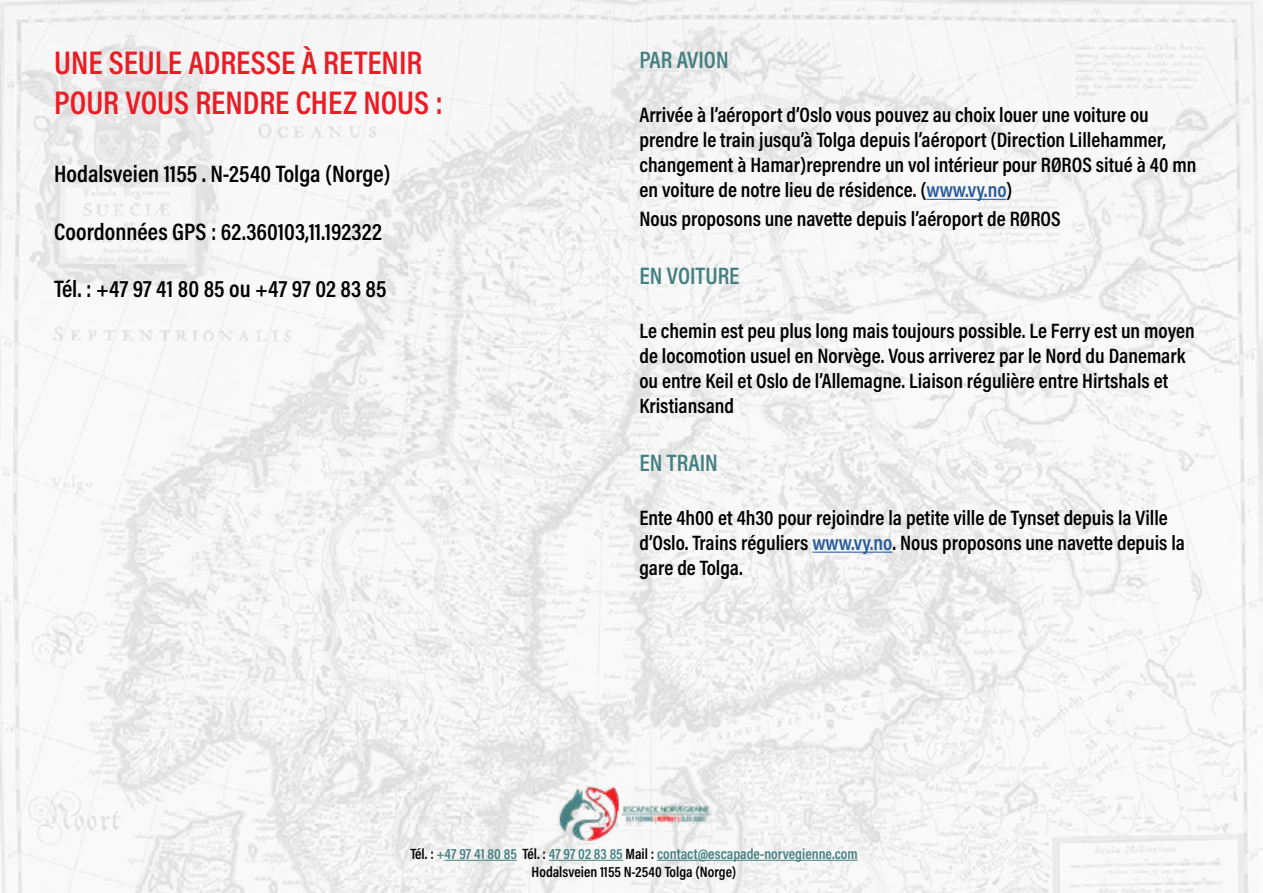
<style>
.page{position:relative;width:1263px;height:893px;background:#fff}
.page>*{position:absolute;margin:0;border:0;box-sizing:border-box;transform-origin:0 0}
.t1{font:600 33px/39.6px "Acumin Pro Cond";color:#ec1c24}
.t2{font:600 24px "Acumin Pro Cond";color:#000}
.t3{font:600 24px "Acumin Pro Cond";color:#448081}
.t4{font:600 21px/25.2px "Acumin Pro Cond";color:#000}
.t5{font:600 15px/18px "Acumin Pro Cond";color:#448081;text-align:center}
.s1{color:#275b9b}
.s2{color:#000}
</style>
<div class="page">
<img style="left:0;top:0;width:1263px;height:893px">
<hr style="left:445px;top:860px;width:72px;height:1px;background:#448081">
<hr style="left:549px;top:860px;width:74px;height:1px;background:#448081">
<hr style="left:657px;top:860px;width:201px;height:1px;background:#448081">
<img style="left:557px;top:786px;width:154px;height:54px">
<hr style="left:926px;top:199px;width:80px;height:1px;background:#275b9b">
<hr style="left:812px;top:552px;width:80px;height:1px;background:#275b9b">
<h1 class="t1" style="left:54px;top:42px;width:390px">UNE SEULE ADRESSE À RETENIR<br>POUR VOUS RENDRE CHEZ NOUS :</h1>
<p class="t2" style="left:54px;top:158px;width:338px">Hodalsveien 1155 . N-2540 Tolga (Norge)</p>
<p class="t2" style="left:54px;top:216px;width:329px">Coordonnées GPS : 62.360103,11.192322</p>
<p class="t2" style="left:54px;top:273px;width:334px">Tél. : +47 97 41 80 85 ou +47 97 02 83 85</p>
<p class="t3" style="left:639px;top:44px;width:91px">PAR AVION</p>
<p class="t4" style="left:639px;top:101px;width:559px">Arrivée à l’aéroport d’Oslo vous pouvez au choix louer une voiture ou prendre le train jusqu’à Tolga depuis l’aéroport (Direction Lillehammer, changement à Hamar)reprendre un vol intérieur pour RØROS situé à 40 mn en voiture de notre lieu de résidence. (<span class="s1">www.vy.no</span>)</p>
<p class="t4" style="left:639px;top:206px;width:423px">Nous proposons une navette depuis l’aéroport de RØROS</p>
<p class="t3" style="left:639px;top:260px;width:102px">EN VOITURE</p>
<p class="t4" style="left:639px;top:317px;width:557px">Le chemin est peu plus long mais toujours possible. Le Ferry est un moyen de locomotion usuel en Norvège. Vous arriverez par le Nord du Danemark ou entre Keil et Oslo de l’Allemagne. Liaison régulière entre Hirtshals et Kristiansand</p>
<p class="t3" style="left:639px;top:447px;width:80px">EN TRAIN</p>
<p class="t4" style="left:639px;top:504px;width:547px">Ente 4h00 et 4h30 pour rejoindre la petite ville de Tynset depuis la Ville d’Oslo. Trains réguliers <span class="s1">www.vy.no</span>. Nous proposons une navette depuis la gare de Tolga.</p>
<p class="t5" style="left:410px;top:844px;width:449px"><span class="s2">Tél. :</span> +47 97 41 80 85 <span class="s2">Tél. :</span> 47 97 02 83 85 <span class="s2">Mail :</span> contact@escapade-norvegienne.com<br><span class="s2">Hodalsveien 1155 N-2540 Tolga (Norge)</span></p>
</div>
